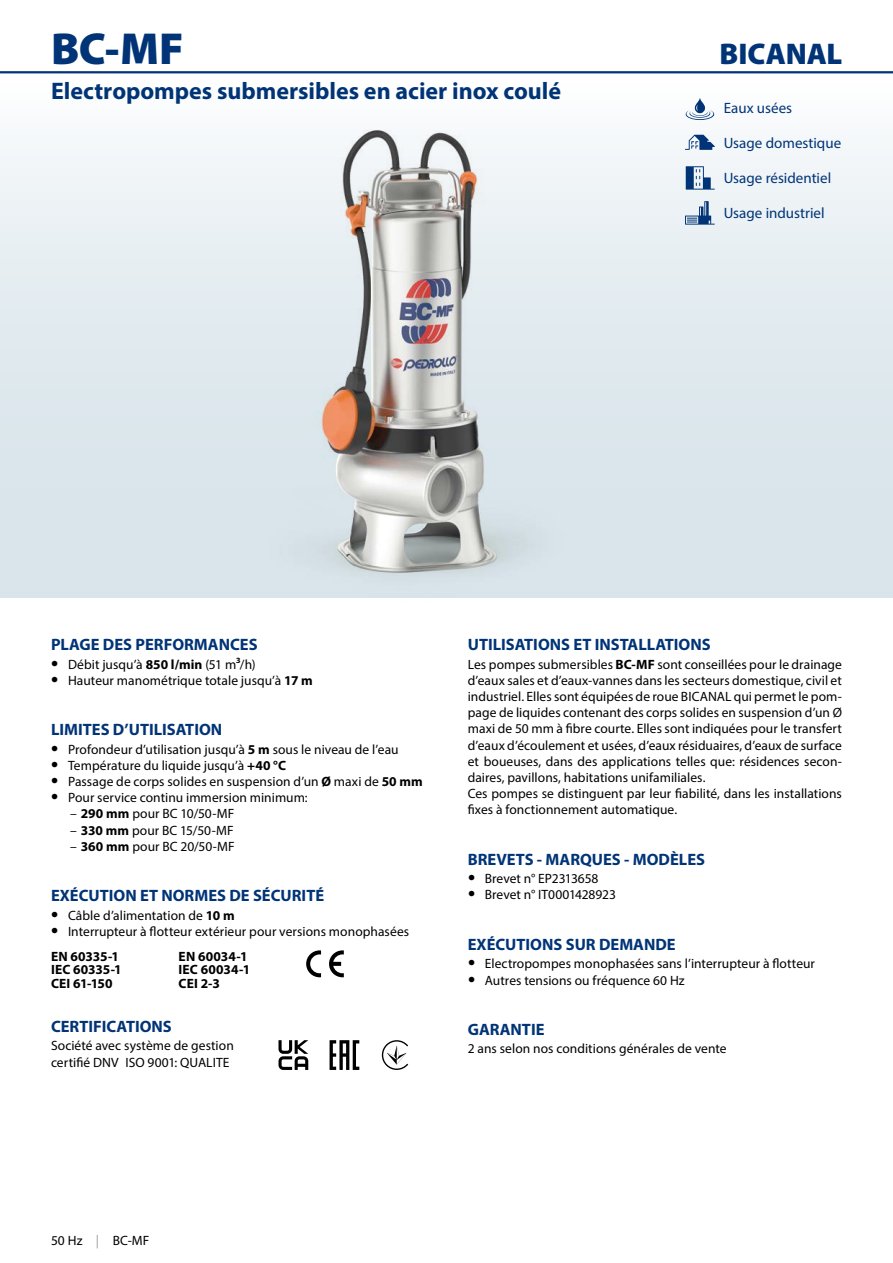
<style>
.page{position:relative;width:893px;height:1263px;background:#fff}
.page>*{position:absolute;margin:0;border:0;box-sizing:border-box;transform-origin:0 0}
.t1{font:900 45px "Myriad Pro";color:#003477}
.t2{font:900 30px "Myriad Pro";letter-spacing:-.005em;color:#003477}
.t3{font:700 24px "Myriad Pro";color:#003477}
.t4{font:700 16.5px "Myriad Pro";color:#003477}
.t5{font:15px "Myriad Pro";color:#003477}
.t6{font:13.5px/16.2px "Myriad Pro";letter-spacing:.005em;color:#000}
.t7{font:700 13.5px/13.5px "Myriad Pro";letter-spacing:.005em;color:#000}
.s1{font-weight:700;font-size:21px}
.s2{font-weight:700}
.s3{font-weight:600}
.s4{color:#9c9e9f}
</style>
<div class="page">
<div style="left:0;top:72px;width:893px;height:525px;background:linear-gradient(to bottom,#f7fafb,#d2e0e7)"></div>
<hr style="left:0;top:71px;width:893px;height:2px;background:#003477">
<img style="left:242px;top:124px;width:340px;height:474px">
<img style="left:321px;top:131px;width:176px;height:443px">
<svg style="left:329px;top:950px;width:15px;height:27px"></svg>
<svg style="left:306px;top:950px;width:15px;height:27px"></svg>
<svg style="left:278px;top:1040px;width:30px;height:30px"></svg>
<svg style="left:330px;top:1040px;width:29px;height:30px"></svg>
<svg style="left:382px;top:1040px;width:26px;height:30px"></svg>
<svg style="left:686px;top:98px;width:28px;height:22px"></svg>
<svg style="left:685px;top:135px;width:30px;height:15px"></svg>
<svg style="left:686px;top:166px;width:29px;height:24px"></svg>
<svg style="left:685px;top:201px;width:30px;height:24px"></svg>
<h1 class="t1" style="left:51px;top:18px;width:134px">BC-MF</h1>
<h3 class="t3" style="left:51px;top:75px;width:511px">Electropompes submersibles en acier inox coulé</h3>
<h2 class="t2" style="left:719px;top:34px;width:125px">BICANAL</h2>
<p class="t5" style="left:724px;top:99px;width:70px">Eaux usées</p>
<p class="t5" style="left:724px;top:134px;width:119px">Usage domestique</p>
<p class="t5" style="left:724px;top:169px;width:109px">Usage résidentiel</p>
<p class="t5" style="left:724px;top:204px;width:102px">Usage industriel</p>
<p class="t4" style="left:51px;top:634px;width:208px">PLAGE DES PERFORMANCES</p>
<p class="t6" style="left:51px;top:656px;width:206px"><span class="s1">•</span> Débit jusqu’à <span class="s2">850 l/min</span> (51 m<span class="s3">3</span>/h)</p>
<p class="t6" style="left:51px;top:672px;width:263px"><span class="s1">•</span> Hauteur manométrique totale jusqu’à <span class="s2">17 m</span></p>
<p class="t4" style="left:51px;top:719px;width:173px">LIMITES D’UTILISATION</p>
<p class="t6" style="left:51px;top:741px;width:349px"><span class="s1">•</span> Profondeur d’utilisation jusqu’à <span class="s2">5 m</span> sous le niveau de l’eau</p>
<p class="t6" style="left:51px;top:757px;width:236px"><span class="s1">•</span> Température du liquide jusqu’à <span class="s2">+40 °C</span></p>
<p class="t6" style="left:51px;top:773px;width:373px"><span class="s1">•</span> Passage de corps solides en suspension d’un <span class="s2">Ø</span> maxi de <span class="s2">50 mm</span></p>
<p class="t6" style="left:51px;top:789px;width:258px"><span class="s1">•</span> Pour service continu immersion minimum:</p>
<p class="t6" style="left:70px;top:805px;width:166px">– <span class="s2">290 mm</span> pour BC 10/50-MF</p>
<p class="t6" style="left:70px;top:822px;width:165px">– <span class="s2">330 mm</span> pour BC 15/50-MF</p>
<p class="t6" style="left:70px;top:838px;width:166px">– <span class="s2">360 mm</span> pour BC 20/50-MF</p>
<p class="t4" style="left:51px;top:885px;width:275px">EXÉCUTION ET NORMES DE SÉCURITÉ</p>
<p class="t6" style="left:51px;top:907px;width:185px"><span class="s1">•</span> Câble d’alimentation de <span class="s2">10 m</span></p>
<p class="t6" style="left:51px;top:919px;width:360px;line-height:24.6px"><span class="s1">•</span> Interrupteur à flotteur extérieur pour versions monophasées<br><span class="s2">EN 60335-1</span></p>
<p class="t7" style="left:51px;top:962px;width:72px">IEC 60335-1<br>CEI 61-150</p>
<p class="t7" style="left:179px;top:949px;width:73px">EN 60034-1<br>IEC 60034-1<br>CEI 2-3</p>
<p class="t4" style="left:51px;top:1016px;width:122px">CERTIFICATIONS</p>
<p class="t6" style="left:51px;top:1037px;width:184px">Société avec système de gestion certifié DNV ISO 9001: QUALITE</p>
<p class="t4" style="left:468px;top:634px;width:244px">UTILISATIONS ET INSTALLATIONS</p>
<p class="t6" style="left:468px;top:656px;width:376px">Les pompes submersibles <span class="s2">BC-MF</span> sont conseillées pour le drainage d’eaux sales et d’eaux-vannes dans les secteurs domestique, civil et industriel. Elles sont équipées de roue BICANAL qui permet le pom&shy;page de liquides contenant des corps solides en suspension d’un Ø maxi de 50 mm à fibre courte. Elles sont indiquées pour le transfert d’eaux d’écoulement et usées, d’eaux résiduaires, d’eaux de surface et boueuses, dans des applications telles que: résidences secon&shy;daires, pavillons, habitations unifamiliales.<br>Ces pompes se distinguent par leur fiabilité, dans les installations fixes à fonctionnement automatique.</p>
<p class="t4" style="left:468px;top:848px;width:239px">BREVETS - MARQUES - MODÈLES</p>
<p class="t6" style="left:468px;top:870px;width:132px"><span class="s1">•</span> Brevet n° EP2313658</p>
<p class="t6" style="left:468px;top:886px;width:149px"><span class="s1">•</span> Brevet n° IT0001428923</p>
<p class="t4" style="left:468px;top:934px;width:209px">EXÉCUTIONS SUR DEMANDE</p>
<p class="t6" style="left:468px;top:955px;width:349px"><span class="s1">•</span> Electropompes monophasées sans l’interrupteur à flotteur</p>
<p class="t6" style="left:468px;top:972px;width:218px"><span class="s1">•</span> Autres tensions ou fréquence 60 Hz</p>
<p class="t4" style="left:468px;top:1019px;width:78px">GARANTIE</p>
<p class="t6" style="left:468px;top:1040px;width:260px">2 ans selon nos conditions générales de vente</p>
<p class="t6" style="left:51px;top:1232px;width:100px">50 Hz <span class="s4">|</span> BC-MF</p>
<p class="t6" style="left:51px;top:1232px;width:22px">438</p>
</div>
